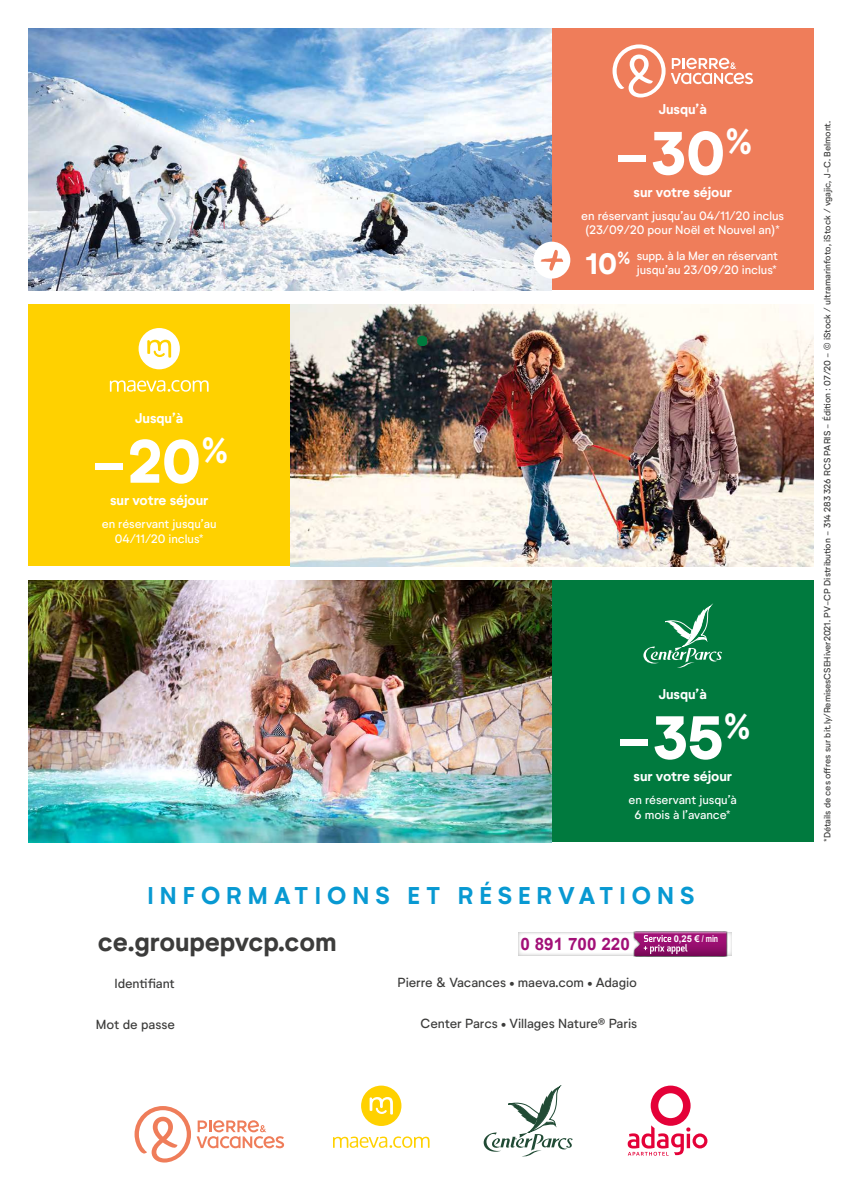
<style>
.page{position:relative;width:842px;height:1191px;background:#fff}
.page>*{position:absolute;margin:0;border:0;box-sizing:border-box;transform-origin:0 0}
.t1{font:800 60px "Neutrif Studio";color:#fff}
.t2{font:700 26.8px "Neutrif Studio";letter-spacing:-.01em;color:#3c3c3b}
.t3{font:700 24px "Neutrif Studio";letter-spacing:.25em;color:#0899d2}
.t4{font:700 17.1px "Arial";color:#a21077}
.t5{font:700 14px "Neutrif Studio";letter-spacing:-.01em;color:#fff}
.t6{font:13px "Neutrif Studio";letter-spacing:-.005em;color:#3c3c3b}
.t7{font:12px/14.4px "Neutrif Studio";letter-spacing:-.005em;color:#fff;text-align:center}
.t8{font:700 9.4px "Arial";color:#fff}
.t9{font:9px "Neutrif Studio";letter-spacing:-.005em;color:#3c3c3b}
.s1{font-weight:800;font-size:29.2px}
.s2{font-weight:800;font-size:17px}
</style>
<div class="page">
<img style="left:28px;top:28px;width:524px;height:262px">
<img style="left:290px;top:304px;width:524px;height:262px">
<img style="left:28px;top:580px;width:524px;height:262px">
<div style="left:552px;top:28px;width:262px;height:262px;background:#ef7d5a"></div>
<svg style="left:612px;top:44px;width:141px;height:53px"></svg>
<div style="left:28px;top:304px;width:262px;height:262px;background:#ffd100"></div>
<svg style="left:110px;top:380px;width:99px;height:12px"></svg>
<svg style="left:139px;top:328px;width:41px;height:41px"></svg>
<div style="left:552px;top:580px;width:262px;height:262px;background:#007a3e"></div>
<svg style="left:643px;top:603px;width:79px;height:65px"></svg>
<div style="left:533px;top:242px;width:37px;height:37px;background:#fff;border-radius:50%"></div>
<svg style="left:541px;top:250px;width:22px;height:20px"></svg>
<img style="left:632px;top:931px;width:97px;height:25px">
<svg style="left:634px;top:931px;width:92px;height:25px;background:#a13180"></svg>
<svg style="left:417px;top:336px;width:10px;height:10px"></svg>
<svg style="left:628px;top:1085px;width:79px;height:70px"></svg>
<svg style="left:333px;top:1136px;width:96px;height:11px"></svg>
<svg style="left:361px;top:1085px;width:40px;height:41px"></svg>
<svg style="left:135px;top:1106px;width:56px;height:56px"></svg>
<svg style="left:197px;top:1120px;width:87px;height:28px"></svg>
<svg style="left:484px;top:1085px;width:89px;height:72px"></svg>
<p class="t5" style="left:135px;top:409px;width:50px">Jusqu’à</p>
<h1 class="t1" style="left:90px;top:424px;width:140px">-20<sup>%</sup></h1>
<p class="t5" style="left:110px;top:491px;width:100px">sur votre séjour</p>
<p class="t7" style="left:102px;top:517px;width:116px">en réservant jusqu’au<br>04/11/20 inclus*</p>
<p class="t5" style="left:659px;top:101px;width:50px">Jusqu’à</p>
<h1 class="t1" style="left:613px;top:116px;width:141px">-30<sup>%</sup></h1>
<p class="t5" style="left:633px;top:183px;width:100px">sur votre séjour</p>
<p class="t7" style="left:581px;top:208px;width:204px">en réservant jusqu’au 04/11/20 inclus (23/09/20 pour Noël et Nouvel an)*</p>
<p class="t7" style="left:586px;top:248px;width:194px;text-align:right"><span class="s1">10</span><span class="s2">%</span> supp. à la Mer en réservant jusqu’au 23/09/20 inclus*</p>
<p class="t5" style="left:659px;top:685px;width:50px">Jusqu’à</p>
<h1 class="t1" style="left:615px;top:700px;width:138px">-35<sup>%</sup></h1>
<p class="t5" style="left:633px;top:767px;width:100px">sur votre séjour</p>
<p class="t7" style="left:629px;top:792px;width:110px">en réservant jusqu’à<br>6 mois à l’avance*</p>
<h3 class="t3" style="left:147px;top:880px;width:549px">INFORMATIONS ET RÉSERVATIONS</h3>
<h2 class="t2" style="left:98px;top:925px;width:240px">ce.groupepvcp.com</h2>
<h3 class="t4" style="left:520px;top:932px;width:111px">0 891 700 220</h3>
<p class="t8" style="left:674px;top:932px;width:46px">0,25 € / min</p>
<p class="t6" style="left:114px;top:975px;width:62px">Identifiant</p>
<p class="t6" style="left:96px;top:1016px;width:81px">Mot de passe</p>
<p class="t6" style="left:397px;top:974px;width:241px">Pierre &amp; Vacances • maeva.com • Adagio</p>
<p class="t6" style="left:421px;top:1016px;width:218px">Center Parcs • Villages Nature® Paris</p>
<p class="t9" style="left:822px;top:842px;width:723px;rotate:-90deg">*Détails de ces offres sur bit.ly/RemisesCSEHiver2021. PV-CP Distribution - 314 283 326 RCS PARIS - Édition : 07/20 - © iStock / ultramarinfoto, iStock / vgajic, J-C. Belmont.</p>
</div>
